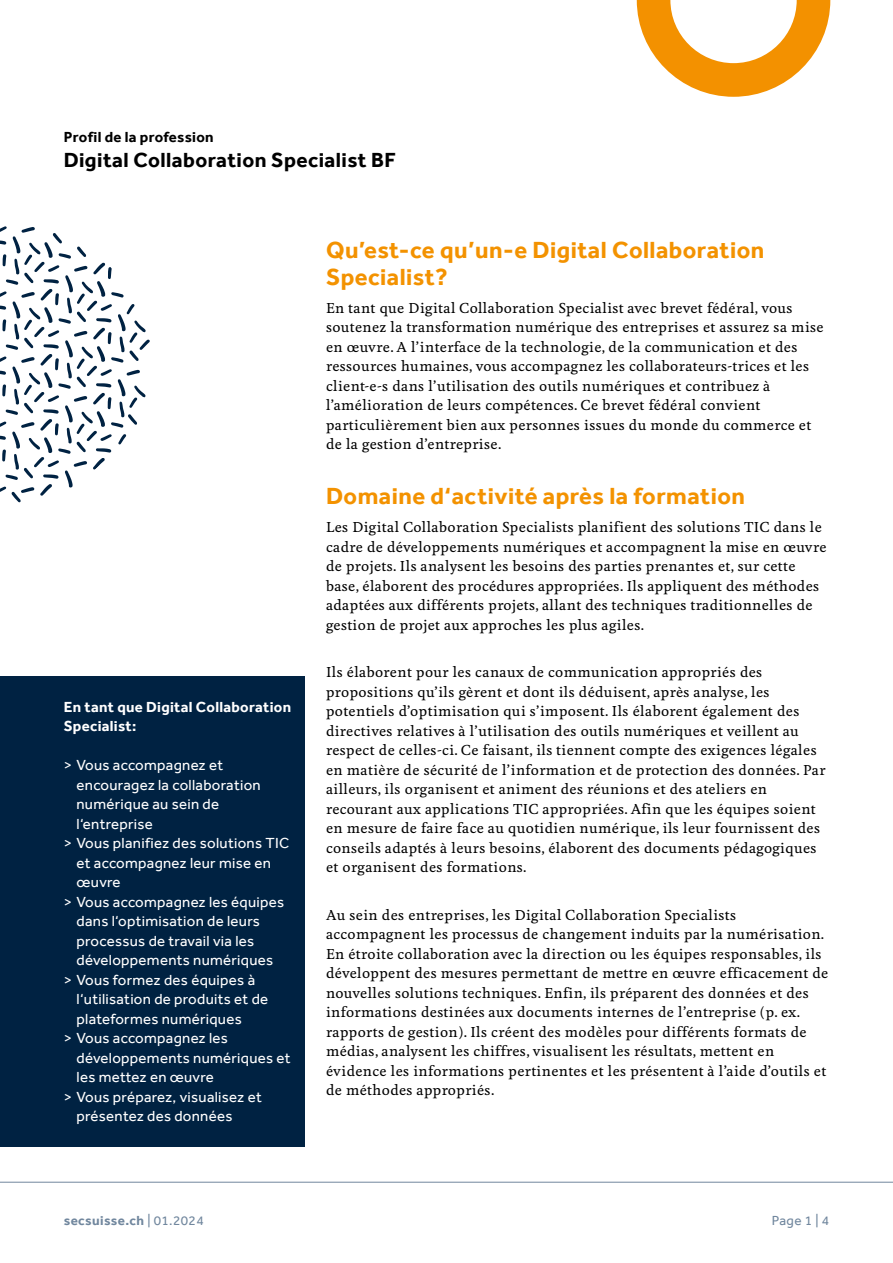
<style>
.page{position:relative;width:893px;height:1263px;background:#fff}
.page>*{position:absolute;margin:0;border:0;box-sizing:border-box;transform-origin:0 0}
.t1{font:700 24px/27px "Effra";letter-spacing:.02em;color:#f39200}
.t2{font:700 21px "Effra";letter-spacing:.02em;color:#000}
.t3{font:15px "Effra";letter-spacing:.02em;color:#fff}
.t4{font:700 15px/19.5px "Effra";letter-spacing:.02em;color:#fff}
.t5{font:700 15px "Effra";letter-spacing:.02em;color:#000}
.t6{font:500 13.5px/19.5px "Feijoa";letter-spacing:.03em;color:#000}
.t7{font:700 13.5px "Effra";letter-spacing:.03em;color:#71879e}
.t8{font:13.5px "Effra";color:#71879e}
.s1{font-weight:400}
</style>
<div class="page">
<hr style="left:0;top:1182px;width:893px;height:1px;background:#71879e">
<svg style="left:637px;top:0;width:193px;height:97px"></svg>
<svg style="left:0;top:226px;width:150px;height:276px"></svg>
<div style="left:0;top:676px;width:305px;height:471px;background:#002242"></div>
<p class="t5" style="left:64px;top:128px;width:151px">Profil de la profession</p>
<h2 class="t2" style="left:64px;top:147px;width:333px">Digital Collaboration Specialist BF</h2>
<p class="t4" style="left:64px;top:697px;width:229px">En tant que Digital Collaboration<br>Specialist:</p>
<p class="t3" style="left:64px;top:756px;width:161px">&gt; Vous accompagnez et</p>
<p class="t3" style="left:77px;top:776px;width:186px">encouragez la collaboration</p>
<p class="t3" style="left:77px;top:795px;width:144px">numérique au sein de</p>
<p class="t3" style="left:77px;top:815px;width:78px">l‘entreprise</p>
<p class="t3" style="left:64px;top:834px;width:227px">&gt; Vous planifiez des solutions TIC</p>
<p class="t3" style="left:77px;top:854px;width:196px">et accompagnez leur mise en</p>
<p class="t3" style="left:77px;top:873px;width:46px">œuvre</p>
<p class="t3" style="left:64px;top:893px;width:222px">&gt; Vous accompagnez les équipes</p>
<p class="t3" style="left:77px;top:912px;width:185px">dans l‘optimisation de leurs</p>
<p class="t3" style="left:77px;top:932px;width:179px">processus de travail via les</p>
<p class="t3" style="left:77px;top:951px;width:198px">développements numériques</p>
<p class="t3" style="left:64px;top:971px;width:193px">&gt; Vous formez des équipes à</p>
<p class="t3" style="left:77px;top:990px;width:193px">l‘utilisation de produits et de</p>
<p class="t3" style="left:77px;top:1010px;width:167px">plateformes numériques</p>
<p class="t3" style="left:64px;top:1029px;width:166px">&gt; Vous accompagnez les</p>
<p class="t3" style="left:77px;top:1049px;width:216px">développements numériques et</p>
<p class="t3" style="left:77px;top:1068px;width:139px">les mettez en œuvre</p>
<p class="t3" style="left:64px;top:1088px;width:200px">&gt; Vous préparez, visualisez et</p>
<p class="t3" style="left:77px;top:1107px;width:158px">présentez des données</p>
<h1 class="t1" style="left:326px;top:236px;width:440px">Qu’est-ce qu’un-e Digital Collaboration<br>Specialist?</h1>
<p class="t6" style="left:326px;top:298px;width:499px">En tant que Digital Collaboration Specialist avec brevet fédéral, vous soutenez la transformation numérique des entreprises et assurez sa mise en œuvre. A l’interface de la technologie, de la communication et des ressources humaines, vous accompagnez les collaborateurs-trices et les client-e-s dans l’utilisation des outils numériques et contribuez à l’amélioration de leurs compétences. Ce brevet fédéral convient particulièrement bien aux personnes issues du monde du commerce et de la gestion d’entreprise.</p>
<h1 class="t1" style="left:326px;top:482px;width:421px">Domaine d‘activité après la formation</h1>
<p class="t6" style="left:326px;top:518px;width:502px">Les Digital Collaboration Specialists planifient des solutions TIC dans le cadre de développements numériques et accompagnent la mise en œuvre de projets. Ils analysent les besoins des parties prenantes et, sur cette base, élaborent des procédures appropriées. Ils appliquent des méthodes adaptées aux différents projets, allant des techniques traditionnelles de gestion de projet aux approches les plus agiles.</p>
<p class="t6" style="left:326px;top:663px;width:501px">Ils élaborent pour les canaux de communication appropriés des propositions qu’ils gèrent et dont ils déduisent, après analyse, les potentiels d’optimisation qui s’imposent. Ils élaborent également des directives relatives à l’utilisation des outils numériques et veillent au respect de celles-ci. Ce faisant, ils tiennent compte des exigences légales en matière de sécurité de l’information et de protection des données. Par ailleurs, ils organisent et animent des réunions et des ateliers en recourant aux applications TIC appropriées. Afin que les équipes soient en mesure de faire face au quotidien numérique, ils leur fournissent des conseils adaptés à leurs besoins, élaborent des documents pédagogiques et organisent des formations.</p>
<p class="t6" style="left:326px;top:905px;width:504px">Au sein des entreprises, les Digital Collaboration Specialists accompagnent les processus de changement induits par la numérisation.<br>En étroite collaboration avec la direction ou les équipes responsables, ils développent des mesures permettant de mettre en œuvre efficacement de nouvelles solutions techniques. Enfin, ils préparent des données et des informations destinées aux documents internes de l’entreprise (p. ex. rapports de gestion). Ils créent des modèles pour différents formats de médias, analysent les chiffres, visualisent les résultats, mettent en évidence les informations pertinentes et les présentent à l’aide d’outils et de méthodes appropriés.</p>
<p class="t7" style="left:64px;top:1212px;width:141px">secsuisse.ch <span class="s1">| 01.2024</span></p>
<p class="t8" style="left:772px;top:1212px;width:59px">Page 1 | 4</p>
</div>
